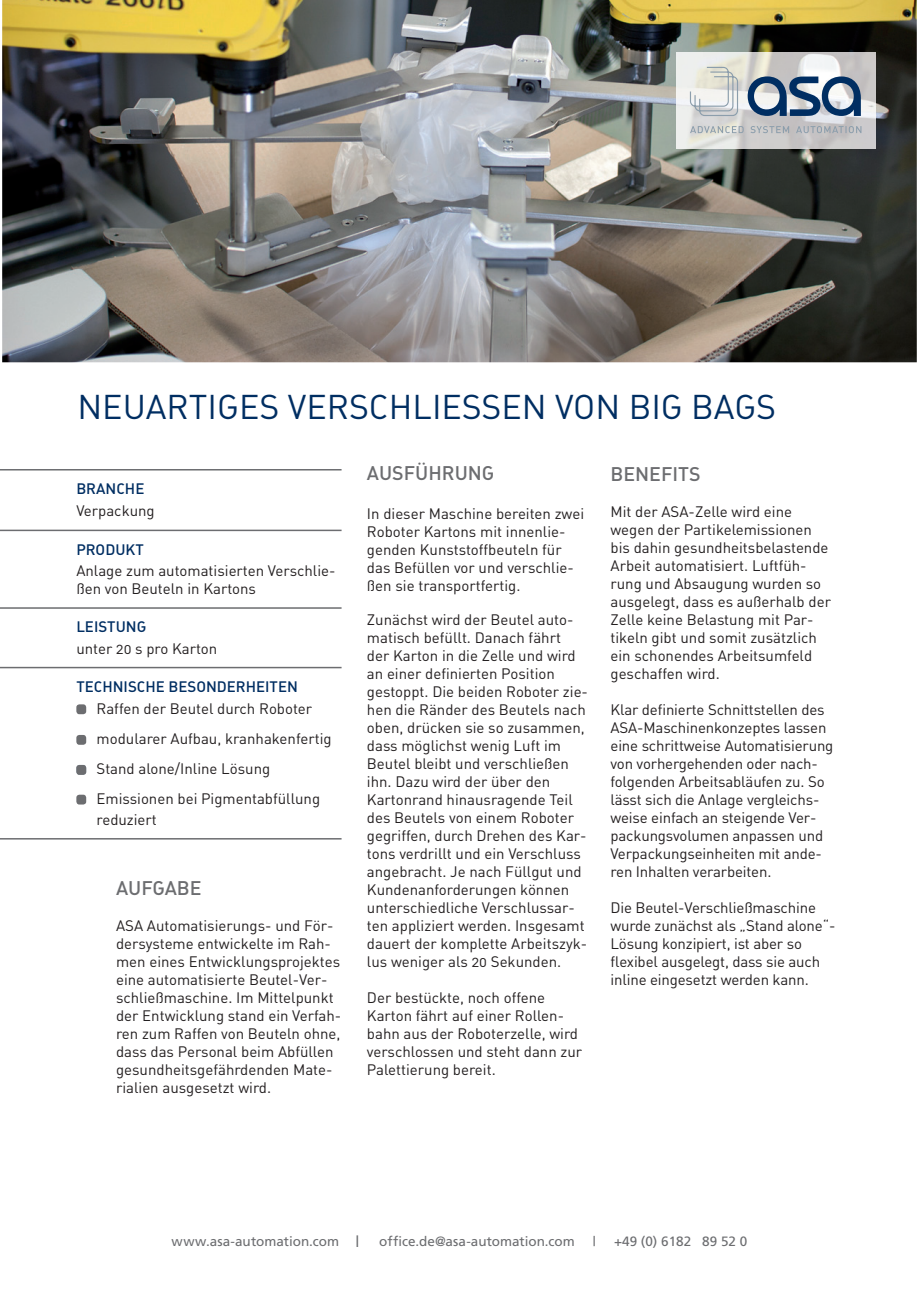
<style>
.page{position:relative;width:919px;height:1289px;background:#fff}
.page>*{position:absolute;margin:0;border:0;box-sizing:border-box;transform-origin:0 0}
.t1{font:33.9px "DIN Regular Alternate";color:#002e62}
.t2{font:19.5px "DIN Medium Alternate";color:#6c6d70}
.t3{font:15px/18px "DIN Regular Alternate";color:#231f20}
.t4{font:15px "DIN Medium Alternate";color:#002e62}
.t5{font:13.5px "Frutiger";color:#6c6d70}
.s1{font-family:"DIN Medium Alternate"}
</style>
<div class="page">
<img style="left:2px;top:0;width:914px;height:362px">
<hr style="left:0;top:469px;width:341px;height:1px;background:#6c6d70">
<hr style="left:0;top:607px;width:341px;height:1px;background:#6c6d70">
<hr style="left:0;top:529px;width:341px;height:2px;background:#6c6d70">
<hr style="left:0;top:666px;width:341px;height:2px;background:#6c6d70">
<hr style="left:0;top:838px;width:341px;height:1px;background:#6c6d70">
<div style="left:76px;top:704px;width:10px;height:10px;background:#6c6d70;border-radius:3px"></div>
<div style="left:76px;top:765px;width:10px;height:9px;background:#6c6d70;border-radius:3px"></div>
<div style="left:76px;top:794px;width:10px;height:10px;background:#6c6d70;border-radius:3px"></div>
<div style="left:76px;top:735px;width:10px;height:9px;background:#6c6d70;border-radius:3px"></div>
<img style="left:676px;top:53px;width:199px;height:95px">
<svg style="left:689px;top:66px;width:49px;height:51px"></svg>
<svg style="left:747px;top:76px;width:113px;height:40px"></svg>
<svg style="left:690px;top:126px;width:171px;height:7px"></svg>
<h1 class="t1" style="left:77px;top:385px;width:700px">NEUARTIGES VERSCHLIESSEN VON BIG BAGS</h1>
<p class="t4" style="left:76px;top:479px;width:69px">BRANCHE</p>
<p class="t3" style="left:76px;top:501px;width:80px">Verpackung</p>
<p class="t4" style="left:76px;top:539px;width:69px">PRODUKT</p>
<p class="t3" style="left:76px;top:561px;width:260px">Anlage zum automatisierten Verschlie&shy;ßen von Beuteln in Kartons</p>
<p class="t4" style="left:76px;top:617px;width:71px">LEISTUNG</p>
<p class="t3" style="left:76px;top:639px;width:142px">unter 20 s pro Karton</p>
<p class="t4" style="left:76px;top:676px;width:223px">TECHNISCHE BESONDERHEITEN</p>
<p class="t3" style="left:97px;top:693px;width:236px;line-height:30px">Raffen der Beutel durch Roboter modularer Aufbau, kranhakenfertig<br>Stand alone/Inline Lösung<br>Emissionen bei Pigmentabfüllung</p>
<p class="t3" style="left:97px;top:810px;width:62px">reduziert</p>
<h2 class="t2" style="left:116px;top:875px;width:87px">AUFGABE</h2>
<p class="t3" style="left:116px;top:916px;width:227px">ASA Automatisierungs- und För&shy;dersysteme entwickelte im Rah&shy;men eines Entwicklungsprojektes eine automatisierte Beutel-Ver&shy;schließmaschine. Im Mittelpunkt der Entwicklung stand ein Verfah&shy;ren zum Raffen von Beuteln ohne, dass das Personal beim Abfüllen gesundheitsgefährdenden Mate&shy;rialien ausgesetzt wird.</p>
<h2 class="t2" style="left:367px;top:460px;width:129px">AUSFÜHRUNG</h2>
<p class="t3" style="left:367px;top:504px;width:219px">In dieser Maschine bereiten zwei<br>Roboter Kartons mit innenlie&shy;genden Kunststoffbeuteln für das Befüllen vor und verschlie&shy;ßen sie transportfertig.</p>
<p class="t3" style="left:367px;top:610px;width:222px">Zunächst wird der Beutel auto&shy;matisch befüllt. Danach fährt<br>der Karton in die Zelle und wird an einer definierten Position gestoppt. Die beiden Roboter zie&shy;hen die Ränder des Beutels nach oben, drücken sie so zusammen, dass möglichst wenig Luft im<br>Beutel bleibt und verschließen ihn. Dazu wird der über den<br>Kartonrand hinausragende Teil des Beutels von einem Roboter gegriffen, durch Drehen des Kar&shy;tons verdrillt und ein Verschluss angebracht. Je nach Füllgut und<br>Kundenanforderungen können unterschiedliche Verschlussar&shy;ten appliziert werden. Insgesamt dauert der komplette Arbeitszyk&shy;lus weniger als 20 Sekunden.</p>
<p class="t3" style="left:367px;top:988px;width:217px">Der bestückte, noch offene<br>Karton fährt auf einer Rollen&shy;bahn aus der Roboterzelle, wird verschlossen und steht dann zur<br>Palettierung bereit.</p>
<h2 class="t2" style="left:610px;top:461px;width:92px">BENEFITS</h2>
<p class="t3" style="left:610px;top:502px;width:222px">Mit der ASA-Zelle wird eine wegen der Partikelemissionen bis dahin gesundheitsbelastende<br>Arbeit automatisiert. Luftfüh&shy;rung und Absaugung wurden so ausgelegt, dass es außerhalb der<br>Zelle keine Belastung mit Par&shy;tikeln gibt und somit zusätzlich ein schonendes Arbeitsumfeld geschaffen wird.</p>
<p class="t3" style="left:610px;top:700px;width:224px">Klar definierte Schnittstellen des<br>ASA-Maschinenkonzeptes lassen eine schrittweise Automatisierung von vorhergehenden oder nach&shy;folgenden Arbeitsabläufen zu. So lässt sich die Anlage vergleichs&shy;weise einfach an steigende Ver&shy;packungsvolumen anpassen und<br>Verpackungseinheiten mit ande&shy;ren Inhalten verarbeiten.</p>
<p class="t3" style="left:610px;top:898px;width:226px">Die Beutel-Verschließmaschine wurde zunächst als „Stand alone“-<br>Lösung konzipiert, ist aber so flexibel ausgelegt, dass sie auch inline eingesetzt werden kann.</p>
<p class="t5" style="left:172px;top:1233px;width:190px">www.asa-automation.com <span class="s1">|</span></p>
<p class="t5" style="left:379px;top:1233px;width:197px">office.de@asa-automation.com</p>
<p class="t5" style="left:593px;top:1233px;width:4px">|</p>
<p class="t5" style="left:614px;top:1233px;width:135px">+49 (0) 6182 89 52 0</p>
</div>
